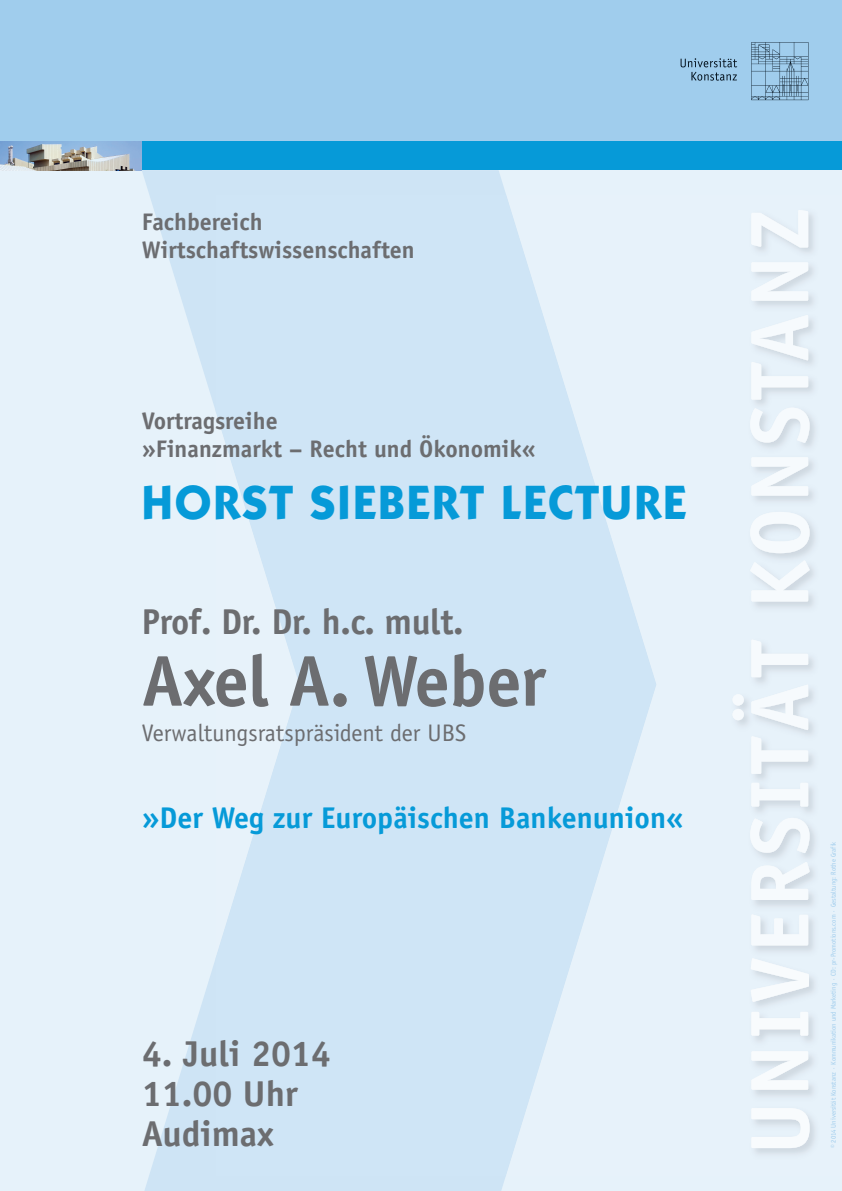
<style>
.page{position:relative;width:842px;height:1191px;background:#e6f2fa}
.page>*{position:absolute;margin:0;border:0;box-sizing:border-box;transform-origin:0 0}
.t1{font:700 72px "Officina Sans";letter-spacing:-.01em;color:#6c6d70}
.t2{font:700 48px "Kabel IT Cby BT";letter-spacing:.05em;color:#069ad8}
.t3{font:700 36px/40px "Officina Sans";color:#6c6d70}
.t4{font:700 30px "Officina Sans";color:#069ad8}
.t5{font:700 24px/28px "Officina Sans";color:#6c6d70}
.t6{font:24px "Officina Sans";color:#6c6d70}
.t7{font:7px "Officina Sans";color:#a0cded;scale:.95 1}
</style>
<div class="page">
<div style="left:0;top:0;width:842px;height:142px;background:#a0cded"></div>
<img style="left:680px;top:42px;width:129px;height:59px">
<div style="left:0;top:142px;width:842px;height:28px;background:#069ad8"></div>
<img style="left:0;top:142px;width:142px;height:28px">
<svg style="left:142px;top:170px;width:364px;height:1021px"></svg>
<img style="left:750px;top:210px;width:65px;height:944px">
<img style="left:216px;top:194px;width:440px;height:982px">
<svg style="left:750px;top:945px;width:60px;height:203px"></svg>
<img style="left:750px;top:457px;width:60px;height:237px">
<svg style="left:733px;top:694px;width:77px;height:251px"></svg>
<h3 class="t5" style="left:142px;top:210px;width:275px">Fachbereich<br>Wirtschaftswissenschaften</h3>
<h3 class="t5" style="left:142px;top:408px;width:396px">Vortragsreihe<br>»Finanzmarkt – Recht und Ökonomik«</h3>
<h2 class="t2" style="left:142px;top:485px;width:546px">HORST SIEBERT LECTURE</h2>
<h3 class="t3" style="left:142px;top:604px;width:323px">Prof. Dr. Dr. h.c. mult.</h3>
<h1 class="t1" style="left:142px;top:654px;width:405px">Axel A. Weber</h1>
<h3 class="t6" style="left:142px;top:724px;width:326px">Verwaltungsratspräsident der UBS</h3>
<h3 class="t4" style="left:142px;top:806px;width:544px">»Der Weg zur Europäischen Bankenunion«</h3>
<h3 class="t3" style="left:142px;top:1037px;width:191px">4. Juli 2014<br>11.00 Uhr<br>Audimax</h3>
<p class="t7" style="left:831px;top:1148px;width:324px;rotate:-90deg">© 2014 Universität Konstanz · Kommunikation und Marketing · CD: pr-Promotions.com · Gestaltung: Rothe Grafik</p>
</div>
